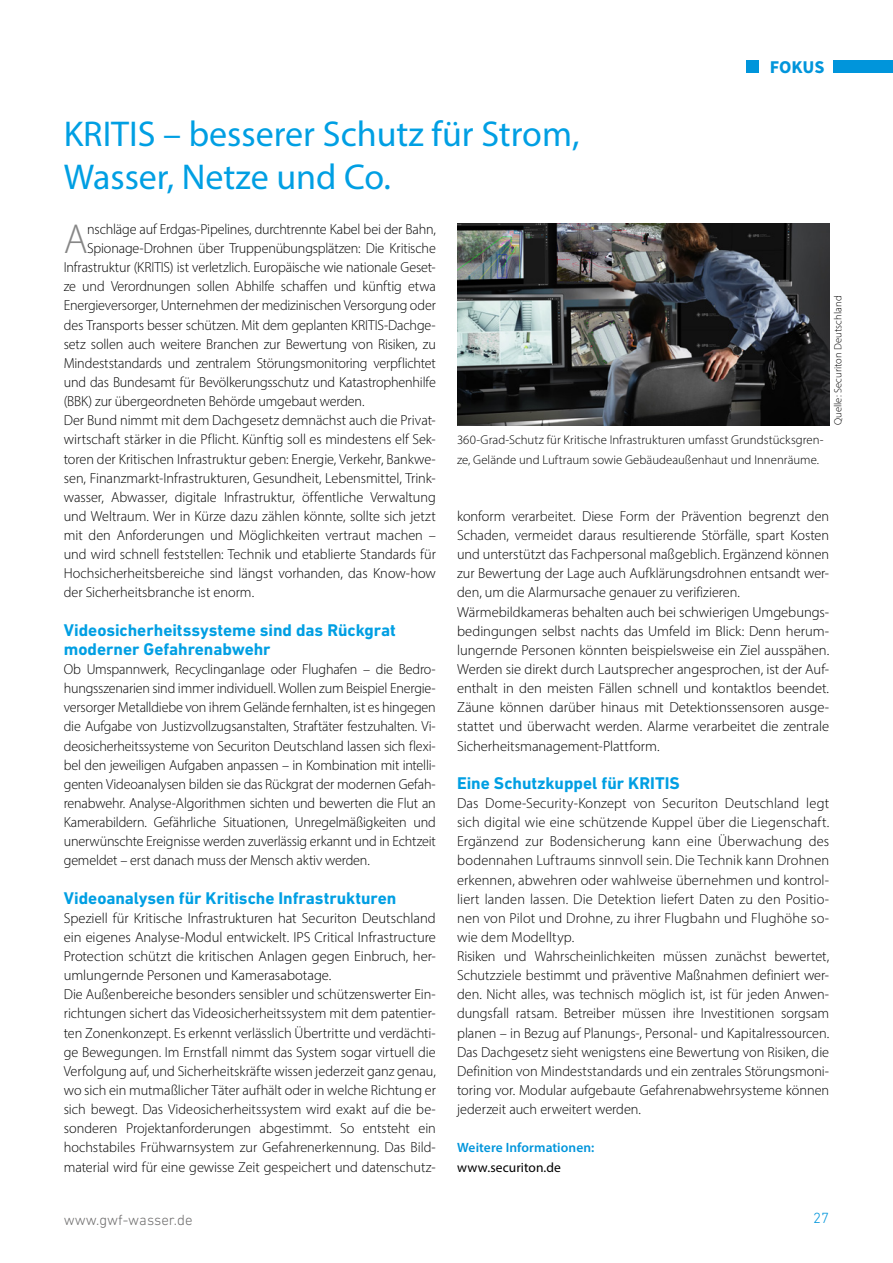
<style>
.page{position:relative;width:893px;height:1263px;background:#fff}
.page>*{position:absolute;margin:0;border:0;box-sizing:border-box;transform-origin:0 0}
.WA_Fliesstext_Initial{font:300 42.15px "Myriad Pro";color:#878787}
.WA_Headline_Fokus{font:36px/43.2px "Myriad Pro";color:#009fe3}
.t1{font:700 18px "Source Sans Pro";letter-spacing:-.01em;color:#0095db}
.WA_Subline_Fokus{font:700 17.25px/19.2px "DIN Next W1 G";color:#009fe3}
.t2{font:300 15px "DIN Next LT Pro";color:#706f6f}
.t3{font:300 15px "DIN Next LT Pro";color:#0095db}
.WA_Fließtext{font:300 14.55px/19.2px "Myriad Pro";letter-spacing:-.005em;color:#000;text-align:justify}
.WA_Fliesstext_Initial-2{font:300 14.55px "Myriad Pro";letter-spacing:-.015em;color:#000}
.WA_Kontakt_Head{font:600 13.5px "Myriad Pro";letter-spacing:.005em;color:#0095db}
.WA_Kontakt_Head-2{font:13.5px "Myriad Pro";letter-spacing:.005em;color:#000}
.WA_Bildunterschrift{font:300 12.75px/19.2px "Myriad Pro";letter-spacing:.005em;color:#000}
.WA_Quellenangabe{font:300 10.5px "Myriad Pro";letter-spacing:.015em;color:#000}
</style>
<div class="page">
<div style="left:746px;top:60px;width:13px;height:13px;background:#0095db"></div>
<div style="left:833px;top:60px;width:60px;height:13px;background:#0095db"></div>
<img style="left:457px;top:223px;width:372px;height:202px">
<p class="t1" style="left:770px;top:54px;width:56px">FOKUS</p>
<p class="WA_Headline_Fokus" style="left:64px;top:112px;width:517px">KRITIS – besserer Schutz für Strom,<br>Wasser, Netze und Co.</p>
<p class="WA_Fliesstext_Initial" style="left:64px;top:214px;width:25px">A</p>
<p class="WA_Fliesstext_Initial-2" style="left:87px;top:220px;width:350px">nschläge auf Erdgas-Pipelines, durchtrennte Kabel bei der Bahn,</p>
<p class="WA_Fliesstext_Initial-2" style="left:87px;top:239px;width:350px">Spionage-Drohnen über Truppenübungsplätzen: Die Kritische</p>
<p class="WA_Fliesstext_Initial-2" style="left:64px;top:259px;width:374px">Infrastruktur (KRITIS) ist verletzlich. Europäische wie nationale Geset-</p>
<p class="WA_Fliesstext_Initial-2" style="left:64px;top:278px;width:374px">ze und Verordnungen sollen Abhilfe schaffen und künftig etwa</p>
<p class="WA_Fliesstext_Initial-2" style="left:64px;top:297px;width:374px">Energieversorger, Unternehmen der medizinischen Versorgung oder</p>
<p class="WA_Fliesstext_Initial-2" style="left:64px;top:316px;width:374px">des Transports besser schützen. Mit dem geplanten KRITIS-Dachge-</p>
<p class="WA_Fliesstext_Initial-2" style="left:64px;top:335px;width:374px">setz sollen auch weitere Branchen zur Bewertung von Risiken, zu</p>
<p class="WA_Fliesstext_Initial-2" style="left:64px;top:354px;width:374px">Mindeststandards und zentralem Störungsmonitoring verpflichtet</p>
<p class="WA_Fliesstext_Initial-2" style="left:64px;top:373px;width:374px">und das Bundesamt für Bevölkerungsschutz und Katastrophenhilfe</p>
<p class="WA_Fliesstext_Initial-2" style="left:64px;top:392px;width:302px">(BBK) zur übergeordneten Behörde umgebaut werden.</p>
<p class="WA_Fließtext" style="left:64px;top:411px;width:374px">Der Bund nimmt mit dem Dachgesetz demnächst auch die Privat&shy;wirtschaft stärker in die Pflicht. Künftig soll es mindestens elf Sek&shy;toren der Kritischen Infrastruktur geben: Energie, Verkehr, Bankwe&shy;sen, Finanzmarkt-Infrastrukturen, Gesundheit, Lebensmittel, Trink&shy;wasser, Abwasser, digitale Infrastruktur, öffentliche Verwaltung und Weltraum. Wer in Kürze dazu zählen könnte, sollte sich jetzt mit den Anforderungen und Möglichkeiten vertraut machen – und wird schnell feststellen: Technik und etablierte Standards für Hochsicherheitsbereiche sind längst vorhanden, das Know-how der Sicherheitsbranche ist enorm.</p>
<p class="WA_Subline_Fokus" style="left:64px;top:620px;width:334px">Videosicherheitssysteme sind das Rückgrat moderner Gefahrenabwehr</p>
<p class="WA_Fließtext" style="left:64px;top:659px;width:374px">Ob Umspannwerk, Recyclinganlage oder Flughafen – die Bedro&shy;hungsszenarien sind immer individuell. Wollen zum Beispiel Energie&shy;versorger Metalldiebe von ihrem Gelände fernhalten, ist es hingegen die Aufgabe von Justizvollzugsanstalten, Straftäter festzuhalten. Vi&shy;deosicherheitssysteme von Securiton Deutschland lassen sich flexi&shy;bel den jeweiligen Aufgaben anpassen – in Kombination mit intelli&shy;genten Videoanalysen bilden sie das Rückgrat der modernen Gefah&shy;renabwehr. Analyse-Algorithmen sichten und bewerten die Flut an Kamerabildern. Gefährliche Situationen, Unregelmäßigkeiten und unerwünschte Ereignisse werden zuverlässig erkannt und in Echtzeit gemeldet – erst danach muss der Mensch aktiv werden.</p>
<p class="WA_Subline_Fokus" style="left:64px;top:888px;width:334px">Videoanalysen für Kritische Infrastrukturen</p>
<p class="WA_Fließtext" style="left:64px;top:908px;width:374px">Speziell für Kritische Infrastrukturen hat Securiton Deutschland ein eigenes Analyse-Modul entwickelt. IPS Critical Infrastructure Protection schützt die kritischen Anlagen gegen Einbruch, her&shy;umlungernde Personen und Kamerasabotage.</p>
<p class="WA_Fließtext" style="left:64px;top:985px;width:374px">Die Außenbereiche besonders sensibler und schützenswerter Ein&shy;richtungen sichert das Videosicherheitssystem mit dem patentier&shy;ten Zonenkonzept. Es erkennt verlässlich Übertritte und verdächti&shy;ge Bewegungen. Im Ernstfall nimmt das System sogar virtuell die Verfolgung auf, und Sicherheitskräfte wissen jederzeit ganz genau, wo sich ein mutmaßlicher Täter aufhält oder in welche Richtung er sich bewegt. Das Videosicherheitssystem wird exakt auf die be&shy;sonderen Projektanforderungen abgestimmt. So entsteht ein hochstabiles Frühwarnsystem zur Gefahrenerkennung. Das Bild&shy;material wird für eine gewisse Zeit gespeichert und datenschutz-</p>
<p class="WA_Quellenangabe" style="left:831px;top:425px;width:131px;rotate:-90deg">Quelle: Securiton Deutschland</p>
<p class="WA_Bildunterschrift" style="left:457px;top:430px;width:368px">360-Grad-Schutz für Kritische Infrastrukturen umfasst Grundstücksgren&shy;ze, Gelände und Luftraum sowie Gebäudeaußenhaut und Innenräume.</p>
<p class="WA_Fließtext" style="left:457px;top:506px;width:374px">konform verarbeitet. Diese Form der Prävention begrenzt den Schaden, vermeidet daraus resultierende Störfälle, spart Kosten und unterstützt das Fachpersonal maßgeblich. Ergänzend können zur Bewertung der Lage auch Aufklärungsdrohnen entsandt wer&shy;den, um die Alarmursache genauer zu verifizieren.</p>
<p class="WA_Fließtext" style="left:457px;top:602px;width:374px">Wärmebildkameras behalten auch bei schwierigen Umgebungs&shy;bedingungen selbst nachts das Umfeld im Blick: Denn herum&shy;lungernde Personen könnten beispielsweise ein Ziel ausspähen.<br>Werden sie direkt durch Lautsprecher angesprochen, ist der Auf&shy;enthalt in den meisten Fällen schnell und kontaktlos beendet.<br>Zäune können darüber hinaus mit Detektionssensoren ausge&shy;stattet und überwacht werden. Alarme verarbeitet die zentrale Sicherheitsmanagement-Plattform.</p>
<p class="WA_Subline_Fokus" style="left:457px;top:773px;width:224px">Eine Schutzkuppel für KRITIS</p>
<p class="WA_Fließtext" style="left:457px;top:793px;width:374px">Das Dome-Security-Konzept von Securiton Deutschland legt sich digital wie eine schützende Kuppel über die Liegenschaft.<br>Ergänzend zur Bodensicherung kann eine Überwachung des bodennahen Luftraums sinnvoll sein. Die Technik kann Drohnen erkennen, abwehren oder wahlweise übernehmen und kontrol&shy;liert landen lassen. Die Detektion liefert Daten zu den Positio&shy;nen von Pilot und Drohne, zu ihrer Flugbahn und Flughöhe so&shy;wie dem Modelltyp.</p>
<p class="WA_Fließtext" style="left:457px;top:946px;width:374px">Risiken und Wahrscheinlichkeiten müssen zunächst bewertet, Schutzziele bestimmt und präventive Maßnahmen definiert wer&shy;den. Nicht alles, was technisch möglich ist, ist für jeden Anwen&shy;dungsfall ratsam. Betreiber müssen ihre Investitionen sorgsam planen – in Bezug auf Planungs-, Personal- und Kapitalressourcen.<br>Das Dachgesetz sieht wenigstens eine Bewertung von Risiken, die Definition von Mindeststandards und ein zentrales Störungsmoni&shy;toring vor. Modular aufgebaute Gefahrenabwehrsysteme können jederzeit auch erweitert werden.</p>
<p class="WA_Kontakt_Head" style="left:457px;top:1139px;width:139px">Weitere Informationen:</p>
<p class="WA_Kontakt_Head-2" style="left:457px;top:1159px;width:105px">www.securiton.de</p>
<p class="t2" style="left:64px;top:1211px;width:130px">www.gwf-wasser.de</p>
<p class="t3" style="left:813px;top:1209px;width:17px">27</p>
</div>
